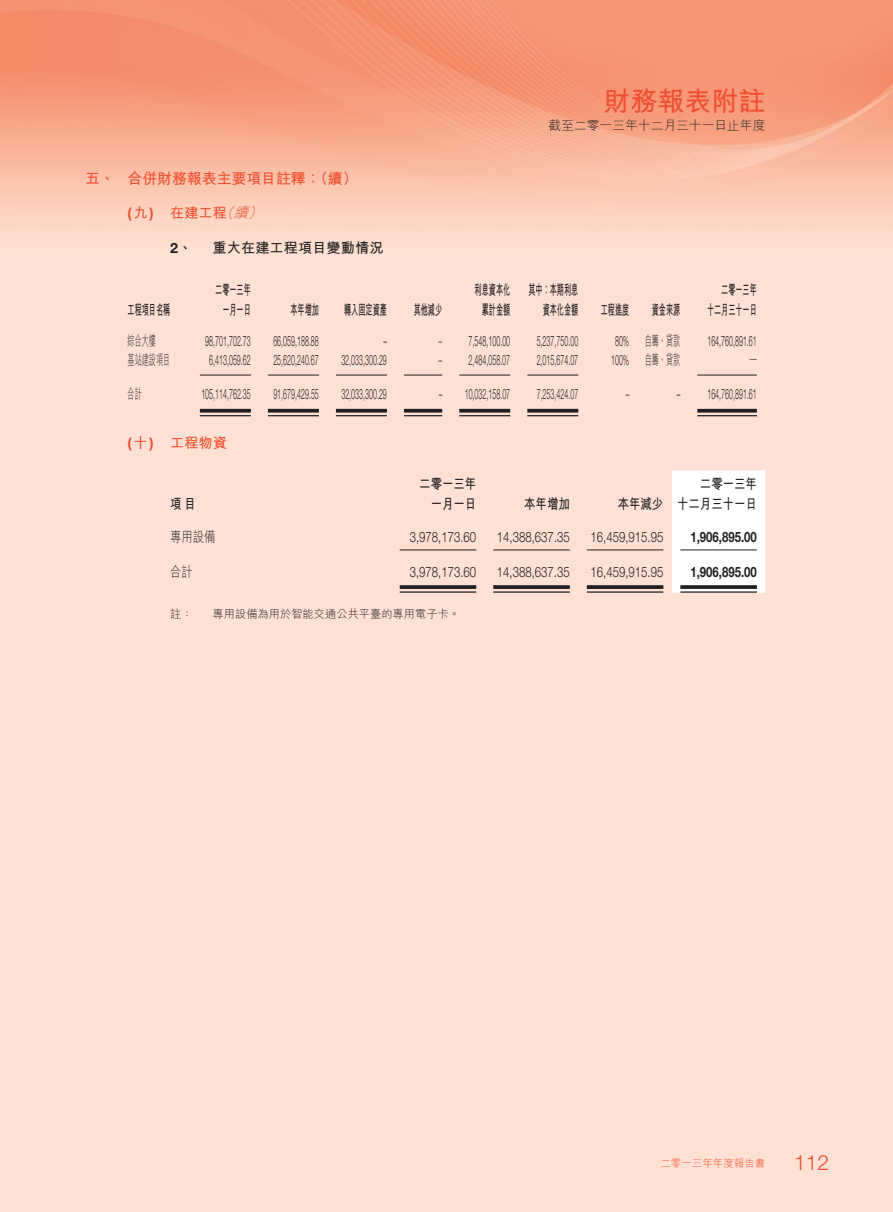
<style>
.page{position:relative;width:893px;height:1212px;background:#fff}
.page>*{position:absolute;margin:0;border:0;box-sizing:border-box;transform-origin:0 0}
.t1{font:700 27px "M Hei HK";color:#ef5032}
.t2{font:300 21px "Helvetica Neue LT Std";color:#ef5032}
.t3{font:700 15px "M Hei HK";letter-spacing:-.01em;color:#ef5032}
.t4{font:300 14.25px "Helvetica Neue LT Std";color:#231f20;scale:.5 1}
.t5{font:300 14.25px "Helvetica Neue LT Std";color:#231f20;scale:.8 1}
.t6{font:700 14.25px/20.2px "M Hei HK";color:#231f20;text-align:center;scale:.5 1}
.t7{font:700 14.25px/20.2px "M Hei HK";color:#231f20;text-align:right;scale:.8 1}
.t8{font:700 14.25px "Helvetica Neue LT Std";color:#231f20;scale:.8 1}
.t9{font:300 14.25px "M Hei HK";color:#231f20;scale:.5 1}
.t10{font:700 14.25px "M Hei HK";color:#231f20}
.t11{font:700 14.25px "M Hei HK";color:#ef5032}
.t12{font:700 14.25px "Helvetica Neue LT Std";color:#ef5032}
.t13{font:300 14.25px "M Hei HK";color:#231f20;scale:.8 1}
.t14{font:italic 300 14.25px "M Hei HK";color:#ef5032}
.t15{font:300 12.75px "M Hei HK";color:#231f20}
.t16{font:300 11.25px "M Hei HK";color:#231f20}
.t17{font:300 10.5px "M Hei HK";color:#ef5032}
.s1{font-family:"M Hei HK"}
.s2{font-family:"Helvetica Neue LT Std"}
</style>
<div class="page">
<img style="left:1px;top:0;width:892px;height:1212px">
<img style="left:0;top:0;width:1px;height:1212px">
<hr style="left:200px;top:375px;width:51px;height:1px;background:#231f20">
<hr style="left:268px;top:375px;width:51px;height:1px;background:#231f20">
<hr style="left:336px;top:375px;width:51px;height:1px;background:#231f20">
<hr style="left:404px;top:375px;width:38px;height:1px;background:#231f20">
<hr style="left:459px;top:375px;width:51px;height:1px;background:#231f20">
<hr style="left:527px;top:375px;width:51px;height:1px;background:#231f20">
<hr style="left:697px;top:375px;width:60px;height:1px;background:#231f20">
<svg style="left:200px;top:409px;width:51px;height:4px"></svg>
<hr style="left:200px;top:415px;width:51px;height:1px;background:#231f20">
<svg style="left:268px;top:409px;width:51px;height:4px"></svg>
<hr style="left:268px;top:415px;width:51px;height:1px;background:#231f20">
<svg style="left:336px;top:409px;width:51px;height:4px"></svg>
<hr style="left:336px;top:415px;width:51px;height:1px;background:#231f20">
<svg style="left:404px;top:409px;width:38px;height:4px"></svg>
<hr style="left:404px;top:415px;width:38px;height:1px;background:#231f20">
<svg style="left:459px;top:409px;width:51px;height:4px"></svg>
<hr style="left:459px;top:415px;width:51px;height:1px;background:#231f20">
<svg style="left:527px;top:409px;width:51px;height:4px"></svg>
<hr style="left:527px;top:415px;width:51px;height:1px;background:#231f20">
<svg style="left:697px;top:409px;width:60px;height:4px"></svg>
<hr style="left:697px;top:415px;width:60px;height:1px;background:#231f20">
<svg style="left:672px;top:470px;width:93px;height:123px"></svg>
<hr style="left:400px;top:549px;width:76px;height:1px;background:#231f20">
<hr style="left:493px;top:549px;width:77px;height:1px;background:#231f20">
<hr style="left:587px;top:549px;width:76px;height:1px;background:#231f20">
<hr style="left:680px;top:549px;width:77px;height:1px;background:#231f20">
<svg style="left:400px;top:585px;width:76px;height:4px"></svg>
<hr style="left:400px;top:591px;width:76px;height:2px;background:#231f20">
<svg style="left:493px;top:585px;width:77px;height:4px"></svg>
<hr style="left:493px;top:591px;width:77px;height:2px;background:#231f20">
<svg style="left:587px;top:585px;width:76px;height:4px"></svg>
<hr style="left:587px;top:591px;width:76px;height:2px;background:#231f20">
<svg style="left:680px;top:585px;width:77px;height:4px"></svg>
<hr style="left:680px;top:591px;width:77px;height:2px;background:#231f20">
<p class="t3" style="left:85px;top:167px;width:31px">五、</p>
<h1 class="t1" style="left:603px;top:81px;width:163px">財務報表附註</h1>
<p class="t3" style="left:128px;top:167px;width:232px">合併財務報表主要項目註釋（：續(</p>
<p class="t12" style="left:128px;top:204px;width:28px"><span class="s1">九</span>( )</p>
<p class="t14" style="left:234px;top:203px;width:21px">續</p>
<p class="t14" style="left:220px;top:203px;width:21px">（</p>
<p class="t14" style="left:248px;top:203px;width:21px">(</p>
<p class="t11" style="left:170px;top:202px;width:59px">在建工程</p>
<p class="t10" style="left:170px;top:238px;width:24px">、<span class="s2">2</span></p>
<p class="t10" style="left:213px;top:238px;width:173px">重大在建工程項目變動情況</p>
<p class="t6" style="left:215px;top:278px;width:73px">二零一三年</p>
<p class="t6" style="left:128px;top:298px;width:87px">工程項目名稱</p>
<p class="t6" style="left:222px;top:298px;width:58px">一月一日</p>
<p class="t6" style="left:290px;top:298px;width:58px">本年增加</p>
<p class="t6" style="left:344px;top:298px;width:87px">轉入固定資產</p>
<p class="t6" style="left:414px;top:298px;width:58px">其他減少</p>
<p class="t9" style="left:128px;top:331px;width:58px">綜合大樓</p>
<p class="t4" style="left:205px;top:332px;width:93px">98,701,702.73</p>
<p class="t4" style="left:273px;top:332px;width:93px">66,059,188.88</p>
<p class="t4" style="left:383px;top:332px;width:9px">–</p>
<p class="t4" style="left:439px;top:332px;width:9px">–</p>
<p class="t9" style="left:128px;top:350px;width:87px">基站建設項目</p>
<p class="t4" style="left:209px;top:351px;width:85px">6,413,059.62</p>
<p class="t4" style="left:273px;top:351px;width:93px">25,620,240.67</p>
<p class="t4" style="left:341px;top:351px;width:93px">32,033,300.29</p>
<p class="t4" style="left:439px;top:351px;width:9px">–</p>
<p class="t9" style="left:128px;top:383px;width:30px">合計</p>
<p class="t4" style="left:201px;top:385px;width:101px">105,114,762.35</p>
<p class="t4" style="left:273px;top:385px;width:93px">91,679,429.55</p>
<p class="t4" style="left:341px;top:385px;width:93px">32,033,300.29</p>
<p class="t4" style="left:439px;top:385px;width:9px">–</p>
<p class="t12" style="left:128px;top:434px;width:28px"><span class="s1">十</span>( )</p>
<p class="t11" style="left:170px;top:433px;width:59px">工程物資</p>
<p class="t15" style="left:549px;top:117px;width:218px">截至二零一三年十二月三十一日止年度</p>
<p class="t6" style="left:475px;top:278px;width:73px">利息資本化累計金額</p>
<p class="t6" style="left:528px;top:278px;width:101px">其中：本期利息</p>
<p class="t6" style="left:543px;top:298px;width:73px">資本化金額</p>
<p class="t6" style="left:601px;top:298px;width:58px">工程進度</p>
<p class="t6" style="left:652px;top:298px;width:58px">資金來源</p>
<p class="t4" style="left:469px;top:332px;width:85px">7,548,100.00</p>
<p class="t4" style="left:537px;top:332px;width:85px">5,237,750.00</p>
<p class="t4" style="left:615px;top:332px;width:30px">80%</p>
<p class="t9" style="left:645px;top:331px;width:73px">自籌、貸款</p>
<p class="t6" style="left:707px;top:278px;width:101px;text-align:right">二零一三年<br>十二月三十一日</p>
<p class="t4" style="left:707px;top:332px;width:101px">164,760,891.61</p>
<p class="t4" style="left:469px;top:351px;width:85px">2,484,058.07</p>
<p class="t4" style="left:537px;top:351px;width:85px">2,015,674.07</p>
<p class="t4" style="left:611px;top:351px;width:38px">100%</p>
<p class="t9" style="left:645px;top:350px;width:73px">自籌、貸款</p>
<p class="t9" style="left:750px;top:350px;width:16px">—</p>
<p class="t4" style="left:465px;top:385px;width:93px">10,032,158.07</p>
<p class="t4" style="left:537px;top:385px;width:85px">7,253,424.07</p>
<p class="t4" style="left:626px;top:385px;width:9px">–</p>
<p class="t4" style="left:677px;top:385px;width:9px">–</p>
<p class="t4" style="left:707px;top:385px;width:101px">164,760,891.61</p>
<p class="t7" style="left:170px;top:493px;width:34px">項目</p>
<p class="t13" style="left:170px;top:527px;width:59px">專用設備</p>
<p class="t7" style="left:419px;top:472px;width:73px">二零一三年</p>
<p class="t7" style="left:431px;top:493px;width:58px">一月一日</p>
<p class="t5" style="left:410px;top:528px;width:85px">3,978,173.60</p>
<p class="t7" style="left:524px;top:493px;width:59px">本年增加</p>
<p class="t5" style="left:497px;top:528px;width:93px">14,388,637.35</p>
<p class="t7" style="left:618px;top:493px;width:59px">本年減少</p>
<p class="t5" style="left:590px;top:528px;width:93px">16,459,915.95</p>
<p class="t7" style="left:677px;top:472px;width:101px">二零一三年<br>十二月三十一日</p>
<p class="t8" style="left:690px;top:528px;width:85px">1,906,895.00</p>
<p class="t13" style="left:170px;top:562px;width:30px">合計</p>
<p class="t5" style="left:410px;top:563px;width:85px">3,978,173.60</p>
<p class="t5" style="left:497px;top:563px;width:93px">14,388,637.35</p>
<p class="t5" style="left:590px;top:563px;width:93px">16,459,915.95</p>
<p class="t8" style="left:690px;top:563px;width:85px">1,906,895.00</p>
<p class="t16" style="left:170px;top:606px;width:24px">註：</p>
<p class="t16" style="left:213px;top:606px;width:249px">專用設備為用於智能交通公共平臺的專用電子卡。</p>
<p class="t17" style="left:660px;top:1155px;width:106px">二零一三年年度報告書</p>
<h2 class="t2" style="left:794px;top:1150px;width:37px">112</h2>
</div>
